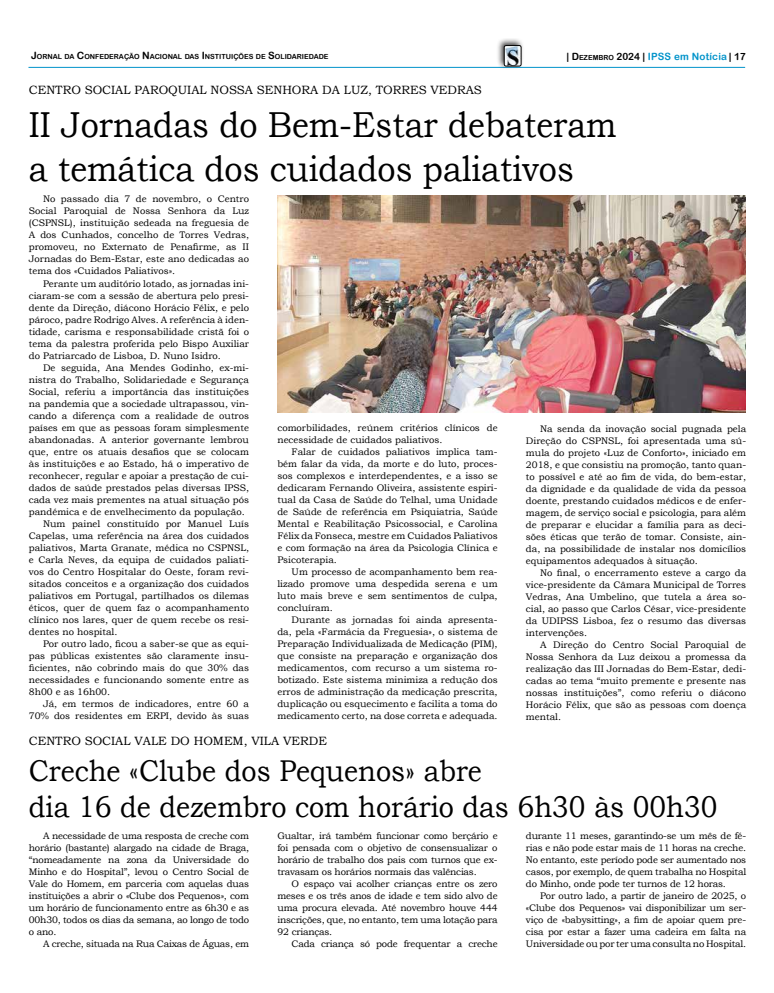
<style>
.page{position:relative;width:774px;height:993px;background:#fff}
.page>*{position:absolute;margin:0;border:0;box-sizing:border-box;transform-origin:0 0}
.t1{font:36px/43.2px "Bookman Old Style";color:#000;scale:.9 1}
.t2{font:30px/36px "Bookman Old Style";color:#000;scale:.9 1}
.t3{font:12px "Bookman Old Style";color:#000}
.t4{font:10px "Arial Rounded MT Bold";letter-spacing:.02em;color:#0093ca}
.t5{font:9.5px/12px "Bookman Old Style";color:#000;text-align:justify}
.t6{font:9.5px "Bookman Old Style";letter-spacing:-.02em;color:#000}
.t7{font:7px "Arial Rounded MT Bold";color:#000}
.s1{font-size:10px}
.s2{color:#000}
.s3{font-size:7px;color:#000}
</style>
<div class="page">
<hr style="left:28px;top:67px;width:717px;height:1px;background:#0093ca">
<div style="left:496px;top:38px;width:28px;height:31px;background:#000;opacity:.75"></div>
<img style="left:504px;top:47px;width:17px;height:19px">
<div style="left:504px;top:45px;width:17px;height:21px;border:1px solid #000;border-radius:2px"></div>
<img style="left:277px;top:195px;width:468px;height:217px">
<p class="t7" style="left:31px;top:52px;width:299px"><span class="s1">J</span>ORNAL DA <span class="s1">C</span>ONFEDERAÇÃO <span class="s1">N</span>ACIONAL DAS <span class="s1">I</span> NSTITUIÇÕES DE <span class="s1">S</span>OLIDARIEDADE</p>
<p class="t4" style="left:566px;top:50px;width:181px"><span class="s2">| D</span><span class="s3">EZEMBRO</span> <span class="s2">2024</span> <span class="s2">|</span> IPSS em Notícia <span class="s2">| 17</span></p>
<p class="t3" style="left:29px;top:82px;width:454px">CENTRO SOCIAL PAROQUIAL NOSSA SENHORA DA LUZ, TORRES VEDRAS</p>
<h1 class="t1" style="left:29px;top:104px;width:655px">II Jornadas do Bem-Estar debateram a temática dos cuidados paliativos</h1>
<p class="t5" style="left:29px;top:193px;width:222px;text-indent:14px">No passado dia 7 de novembro, o Centro Social Paroquial de Nossa Senhora da Luz (CSPNSL), instituição sedeada na freguesia de A dos Cunhados, concelho de Torres Vedras, promoveu, no Externato de Penafirme, as II Jornadas do Bem-Estar, este ano dedicadas ao tema dos «Cuidados Paliativos».</p>
<p class="t5" style="left:29px;top:277px;width:222px;text-indent:14px">Perante um auditório lotado, as jornadas ini&shy;ciaram-se com a sessão de abertura pelo presi&shy;dente da Direção, diácono Horácio Félix, e pelo pároco, padre Rodrigo Alves. A referência à iden&shy;tidade, carisma e responsabilidade cristã foi o tema da palestra proferida pelo Bispo Auxiliar do Patriarcado de Lisboa, D. Nuno Isidro.</p>
<p class="t5" style="left:43px;top:361px;width:207px">De seguida, Ana Mendes Godinho, ex-mi-</p>
<p class="t5" style="left:29px;top:373px;width:222px">nistra do Trabalho, Solidariedade e Segurança</p>
<p class="t5" style="left:29px;top:385px;width:222px">Social, referiu a importância das instituições</p>
<p class="t5" style="left:29px;top:397px;width:222px">na pandemia que a sociedade ultrapassou, vin-</p>
<p class="t5" style="left:29px;top:409px;width:222px">cando a diferença com a realidade de outros</p>
<p class="t5" style="left:29px;top:421px;width:222px">países em que as pessoas foram simplesmente</p>
<p class="t5" style="left:29px;top:433px;width:222px">abandonadas. A anterior governante lembrou</p>
<p class="t5" style="left:29px;top:445px;width:222px">que, entre os atuais desafios que se colocam</p>
<p class="t5" style="left:29px;top:457px;width:222px">às instituições e ao Estado, há o imperativo de</p>
<p class="t5" style="left:29px;top:469px;width:222px">reconhecer, regular e apoiar a prestação de cui-</p>
<p class="t5" style="left:29px;top:481px;width:222px">dados de saúde prestados pelas diversas IPSS,</p>
<p class="t5" style="left:29px;top:493px;width:222px">cada vez mais prementes na atual situação pós</p>
<p class="t5" style="left:29px;top:505px;width:217px">pandémica e de envelhecimento da população.</p>
<p class="t5" style="left:43px;top:517px;width:208px">Num painel constituído por Manuel Luís</p>
<p class="t5" style="left:29px;top:529px;width:222px">Capelas, uma referência na área dos cuidados</p>
<p class="t5" style="left:29px;top:541px;width:222px">paliativos, Marta Granate, médica no CSPNSL,</p>
<p class="t5" style="left:29px;top:553px;width:222px">e Carla Neves, da equipa de cuidados paliati-</p>
<p class="t5" style="left:29px;top:565px;width:222px">vos do Centro Hospitalar do Oeste, foram revi-</p>
<p class="t5" style="left:29px;top:577px;width:222px">sitados conceitos e a organização dos cuidados</p>
<p class="t5" style="left:29px;top:589px;width:222px">paliativos em Portugal, partilhados os dilemas</p>
<p class="t5" style="left:29px;top:601px;width:222px">éticos, quer de quem faz o acompanhamento</p>
<p class="t5" style="left:29px;top:613px;width:222px">clínico nos lares, quer de quem recebe os resi-</p>
<p class="t5" style="left:29px;top:625px;width:90px">dentes no hospital.</p>
<p class="t5" style="left:43px;top:637px;width:207px">Por outro lado, ficou a saber-se que as equi-</p>
<p class="t5" style="left:29px;top:649px;width:222px">pas públicas existentes são claramente insu-</p>
<p class="t5" style="left:29px;top:661px;width:222px">ficientes, não cobrindo mais do que 30% das</p>
<p class="t5" style="left:29px;top:673px;width:222px">necessidades e funcionando somente entre as</p>
<p class="t5" style="left:29px;top:685px;width:83px">8h00 e as 16h00.</p>
<p class="t5" style="left:43px;top:697px;width:208px">Já, em termos de indicadores, entre 60 a</p>
<p class="t5" style="left:29px;top:709px;width:222px">70% dos residentes em ERPI, devido às suas</p>
<p class="t5" style="left:277px;top:421px;width:222px">comorbilidades, reúnem critérios clínicos de necessidade de cuidados paliativos.</p>
<p class="t5" style="left:277px;top:445px;width:222px;text-indent:14px">Falar de cuidados paliativos implica tam&shy;bém falar da vida, da morte e do luto, proces&shy;sos complexos e interdependentes, e a isso se dedicaram Fernando Oliveira, assistente espiri&shy;tual da Casa de Saúde do Telhal, uma Unidade de Saúde de referência em Psiquiatria, Saúde Mental e Reabilitação Psicossocial, e Carolina Félix da Fonseca, mestre em Cuidados Paliativos e com formação na área da Psicologia Clínica e Psicoterapia.</p>
<p class="t5" style="left:277px;top:565px;width:222px;text-indent:14px">Um processo de acompanhamento bem rea&shy;lizado promove uma despedida serena e um luto mais breve e sem sentimentos de culpa, concluíram.</p>
<p class="t5" style="left:277px;top:613px;width:222px;text-indent:14px">Durante as jornadas foi ainda apresenta&shy;da, pela «Farmácia da Freguesia», o sistema de Preparação Individualizada de Medicação (PIM), que consiste na preparação e organização dos medicamentos, com recurso a um sistema ro&shy;botizado. Este sistema minimiza a redução dos erros de administração da medicação prescrita, duplicação ou esquecimento e facilita a toma do medicamento certo, na dose correta e adequada.</p>
<p class="t5" style="left:526px;top:422px;width:222px;text-indent:14px">Na senda da inovação social pugnada pela Direção do CSPNSL, foi apresentada uma sú&shy;mula do projeto «Luz de Conforto», iniciado em 2018, e que consistiu na promoção, tanto quan&shy;to possível e até ao fim de vida, do bem-estar, da dignidade e da qualidade de vida da pessoa doente, prestando cuidados médicos e de enfer&shy;magem, de serviço social e psicologia, para além de preparar e elucidar a família para as deci&shy;sões éticas que terão de tomar. Consiste, ain&shy;da, na possibilidade de instalar nos domicílios equipamentos adequados à situação.</p>
<p class="t5" style="left:526px;top:566px;width:222px;text-indent:14px">No final, o encerramento esteve a cargo da vice-presidente da Câmara Municipal de Torres Vedras, Ana Umbelino, que tutela a área so&shy;cial, ao passo que Carlos César, vice-presidente da UDIPSS Lisboa, fez o resumo das diversas intervenções.</p>
<p class="t5" style="left:526px;top:638px;width:222px;text-indent:14px">A Direção do Centro Social Paroquial de Nossa Senhora da Luz deixou a promessa da realização das III Jornadas do Bem-Estar, dedi&shy;cadas ao tema “muito premente e presente nas nossas instituições”, como referiu o diácono Horácio Félix, que são as pessoas com doença mental.</p>
<p class="t3" style="left:29px;top:732px;width:300px">CENTRO SOCIAL VALE DO HOMEM, VILA VERDE</p>
<h2 class="t2" style="left:29px;top:752px;width:767px">Creche «Clube dos Pequenos» abre<br>dia 16 de dezembro com horário das 6h30 às 00h30</h2>
<p class="t5" style="left:29px;top:829px;width:222px;text-indent:14px">A necessidade de uma resposta de creche com horário (bastante) alargado na cidade de Braga, “nomeadamente na zona da Universidade do Minho e do Hospital”, levou o Centro Social de Vale do Homem, em parceria com aquelas duas instituições a abrir o «Clube dos Pequenos», com um horário de funcionamento entre as 6h30 e as 00h30, todos os dias da semana, ao longo de todo o ano.</p>
<p class="t6" style="left:43px;top:937px;width:207px">A creche, situada na Rua Caixas de Águas, em</p>
<p class="t5" style="left:277px;top:829px;width:222px">Gualtar, irá também funcionar como berçário e foi pensada com o objetivo de consensualizar o horário de trabalho dos pais com turnos que ex&shy;travasam os horários normais das valências.</p>
<p class="t5" style="left:277px;top:877px;width:222px;text-indent:14px">O espaço vai acolher crianças entre os zero meses e os três anos de idade e tem sido alvo de uma procura elevada. Até novembro houve 444 inscrições, que, no entanto, tem uma lotação para 92 crianças.</p>
<p class="t6" style="left:292px;top:937px;width:207px">Cada criança só pode frequentar a creche</p>
<p class="t5" style="left:526px;top:829px;width:222px">durante 11 meses, garantindo-se um mês de fé&shy;rias e não pode estar mais de 11 horas na creche.<br>No entanto, este período pode ser aumentado nos casos, por exemplo, de quem trabalha no Hospital do Minho, onde pode ter turnos de 12 horas.</p>
<p class="t5" style="left:526px;top:889px;width:222px;text-indent:14px">Por outro lado, a partir de janeiro de 2025, o «Clube dos Pequenos» vai disponibilizar um ser&shy;viço de «babysitting», a fim de apoiar quem pre&shy;cisa por estar a fazer uma cadeira em falta na Universidade ou por ter uma consulta no Hospital.</p>
</div>
